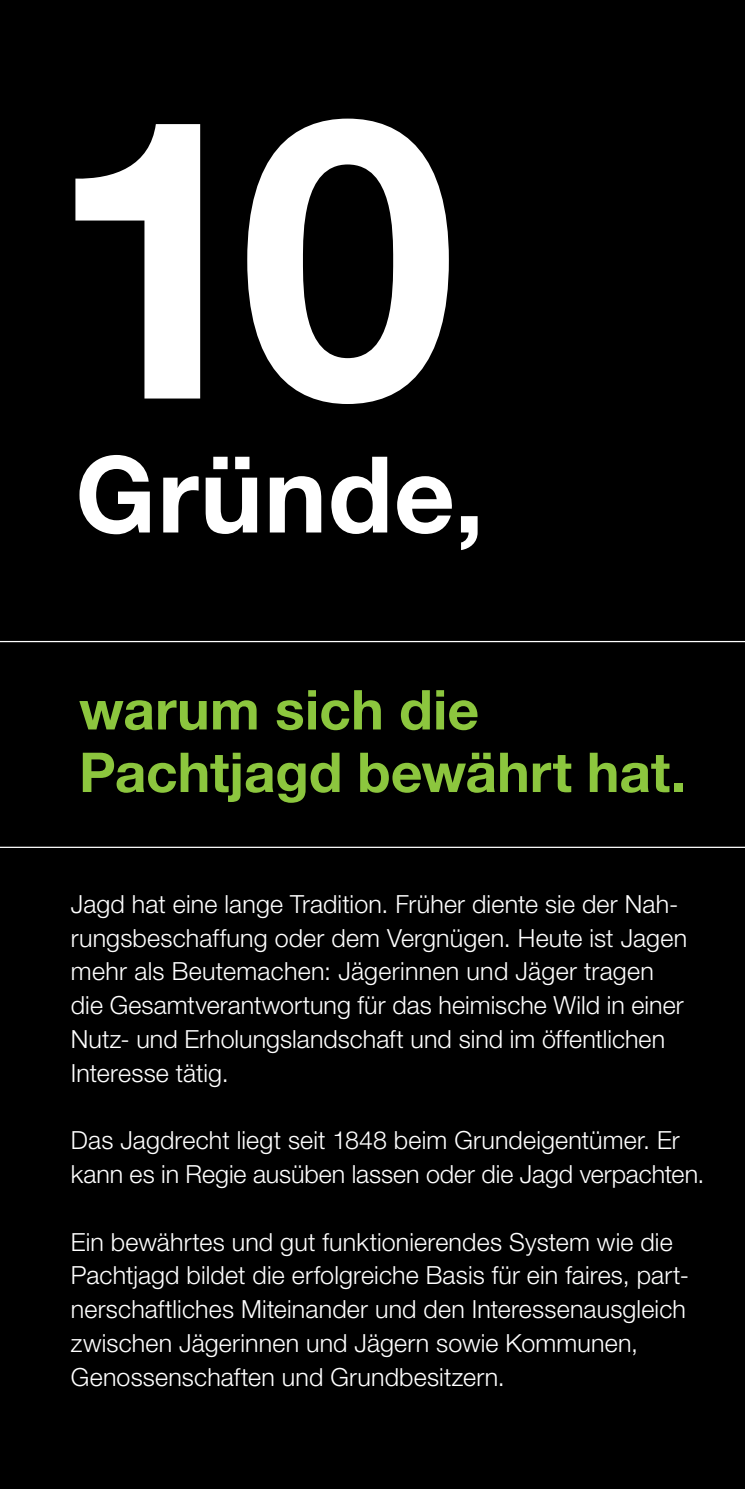
<style>
.page{position:relative;width:745px;height:1489px;background:#fff}
.page>*{position:absolute;margin:0;border:0;box-sizing:border-box;transform-origin:0 0}
.t1{font:700 106px "Helvetica Neue";letter-spacing:.01em;color:#fff}
.t2{font:700 55px/62.5px "Helvetica Neue";color:#8cc63e}
.t3{font:300 25px/33.8px "Helvetica Neue";letter-spacing:.005em;color:#fff}
</style>
<div class="page">
<div style="left:0;top:0;width:744px;height:1488px;background:#000"></div>
<hr style="left:0;top:641px;width:744px;height:1px;background:#fff">
<svg style="left:75px;top:119px;width:373px;height:285px"></svg>
<hr style="left:0;top:846px;width:744px;height:1px;background:#fff">
<p class="t1" style="left:75px;top:429px;width:410px">Gründe,</p>
<p class="t2" style="left:79px;top:677px;width:608px">warum sich die<br>Pachtjagd bewährt hat.</p>
<p class="t3" style="left:71px;top:886px;width:617px">Jagd hat eine lange Tradition. Früher diente sie der Nah&shy;rungsbeschaffung oder dem Vergnügen. Heute ist Jagen mehr als Beutemachen: Jägerinnen und Jäger tragen die Gesamtverantwortung für das heimische Wild in einer Nutz- und Erholungslandschaft und sind im öffentlichen Interesse tätig.</p>
<p class="t3" style="left:71px;top:1122px;width:634px">Das Jagdrecht liegt seit 1848 beim Grundeigentümer. Er kann es in Regie ausüben lassen oder die Jagd verpachten.</p>
<p class="t3" style="left:71px;top:1223px;width:619px">Ein bewährtes und gut funktionierendes System wie die Pachtjagd bildet die erfolgreiche Basis für ein faires, part&shy;nerschaftliches Miteinander und den Interessenausgleich zwischen Jägerinnen und Jägern sowie Kommunen, Genossenschaften und Grundbesitzern.</p>
</div>
